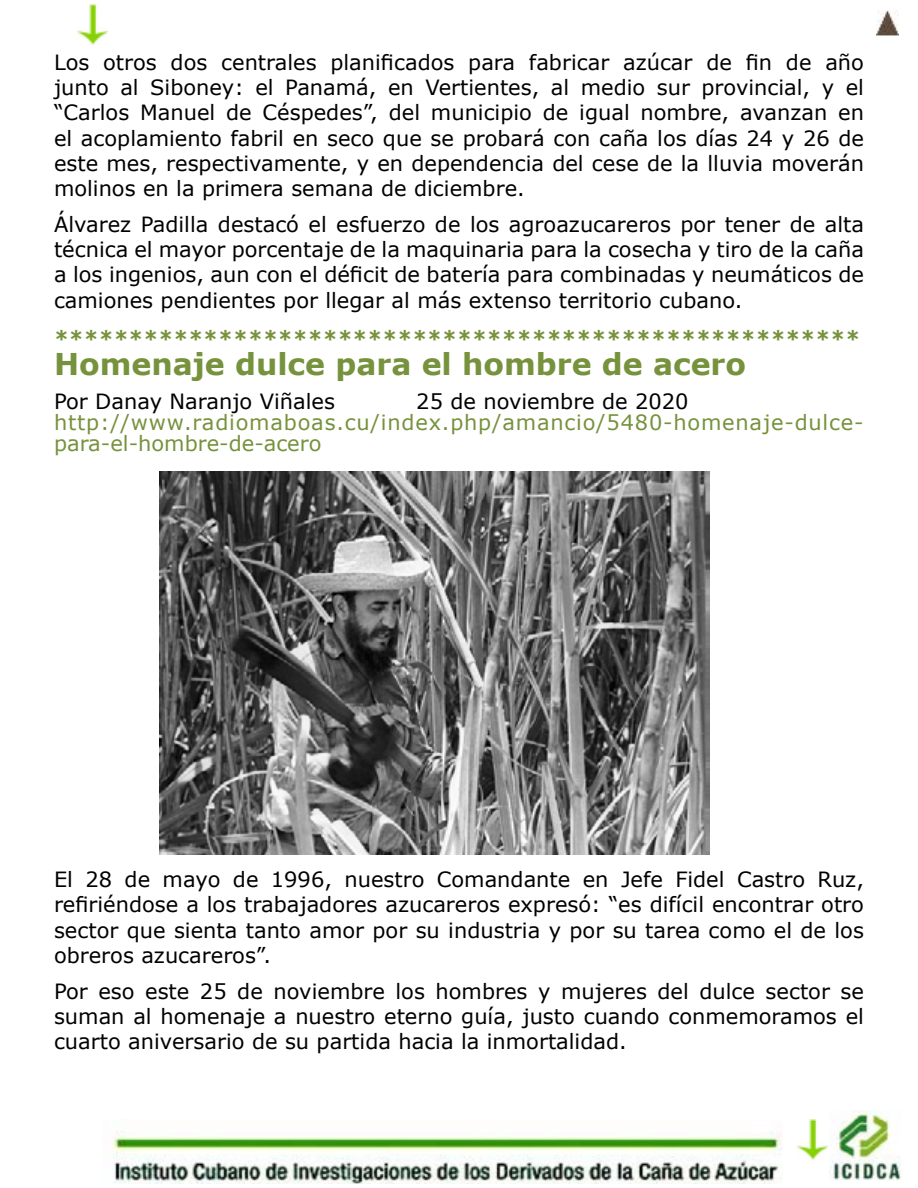
<style>
.page{position:relative;width:918px;height:1188px;background:#fff}
.page>*{position:absolute;margin:0;border:0;box-sizing:border-box;transform-origin:0 0}
.t1{font:700 30px "Verdana";color:#76923c}
.t2{font:21px/25.2px "Verdana";color:#000;text-align:justify}
.t3{font:21px/21px "Verdana";letter-spacing:.035em;color:#76923c}
.t4{font:700 21px "Verdana";color:#76923c}
</style>
<div class="page">
<img style="left:831px;top:1110px;width:70px;height:70px">
<img style="left:111px;top:1119px;width:672px;height:65px">
<img style="left:876px;top:10px;width:23px;height:26px">
<img style="left:77px;top:4px;width:30px;height:41px">
<img style="left:159px;top:471px;width:550px;height:384px">
<img style="left:797px;top:1119px;width:30px;height:41px">
<p class="t2" style="left:54px;top:50px;width:812px">Los otros dos centrales planificados para fabricar azúcar de fin de año junto al Siboney: el Panamá, en Vertientes, al medio sur provincial, y el “Carlos Manuel de Céspedes”, del municipio de igual nombre, avanzan en el acoplamiento fabril en seco que se probará con caña los días 24 y 26 de este mes, respectivamente, y en dependencia del cese de la lluvia moverán molinos en la primera semana de diciembre.</p>
<p class="t2" style="left:54px;top:212px;width:812px">Álvarez Padilla destacó el esfuerzo de los agroazucareros por tener de alta técnica el mayor porcentaje de la maquinaria para la cosecha y tiro de la caña a los ingenios, aun con el déficit de batería para combinadas y neumáticos de camiones pendientes por llegar al más extenso territorio cubano.</p>
<p class="t4" style="left:54px;top:324px;width:808px">******************************************************</p>
<h1 class="t1" style="left:54px;top:343px;width:694px">Homenaje dulce para el hombre de acero</h1>
<p class="t2" style="left:54px;top:389px;width:283px">Por Danay Naranjo Viñales</p>
<p class="t2" style="left:416px;top:389px;width:274px">25 de noviembre de 2020</p>
<p class="t3" style="left:54px;top:412px;width:811px">http://www.radiomaboas.cu/index.php/amancio/5480-homenaje-dulce&shy;para-el-hombre-de-acero</p>
<p class="t2" style="left:54px;top:867px;width:812px">El 28 de mayo de 1996, nuestro Comandante en Jefe Fidel Castro Ruz, refiriéndose a los trabajadores azucareros expresó: “es difícil encontrar otro sector que sienta tanto amor por su industria y por su tarea como el de los obreros azucareros”.</p>
<p class="t2" style="left:54px;top:978px;width:812px">Por eso este 25 de noviembre los hombres y mujeres del dulce sector se suman al homenaje a nuestro eterno guía, justo cuando conmemoramos el cuarto aniversario de su partida hacia la inmortalidad.</p>
</div>
